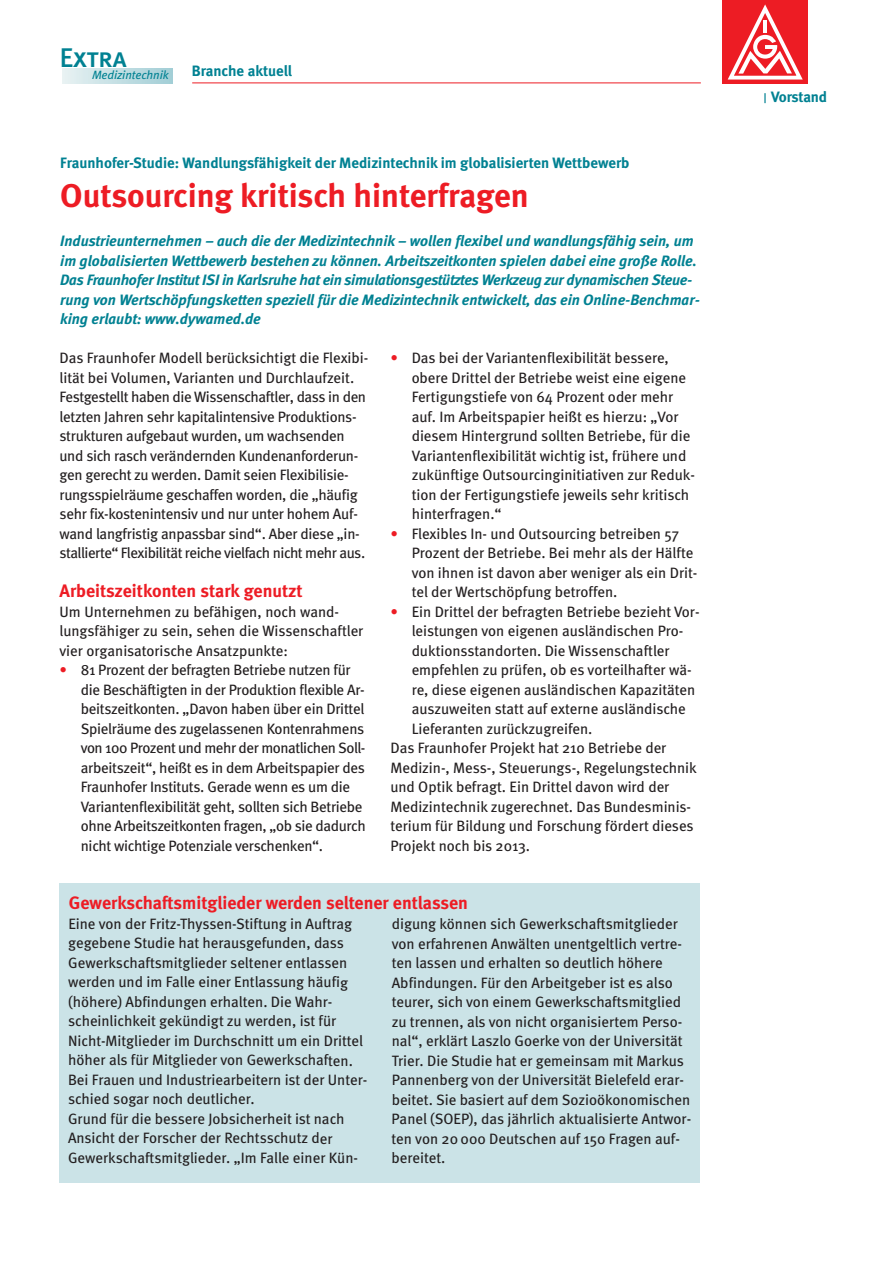
<style>
.page{position:relative;width:893px;height:1263px;background:#fff}
.page>*{position:absolute;margin:0;border:0;box-sizing:border-box;transform-origin:0 0}
.t1{font:700 33px "Meta";color:#ed1c24}
.t2{font:27px "Meta Medium Caps";color:#008192}
.t3{font:700 18px "Meta";color:#ed1c24}
.t4{font:15px/19.5px "Meta";letter-spacing:-.005em;color:#231f20}
.t5{font:italic 700 15px/19.5px "Meta";letter-spacing:-.005em;color:#008192}
.t6{font:700 15px "Meta";color:#008192}
.t7{font:italic 12px "Meta";color:#008192}
.s1{color:#ed1c24}
</style>
<div class="page">
<hr style="left:192px;top:83px;width:509px;height:1px;background:#ed1c24">
<svg style="left:62px;top:68px;width:111px;height:15px;background:#c4dfe4"></svg>
<div style="left:723px;top:0;width:84px;height:83px;background:#ed1c24"></div>
<svg style="left:727px;top:4px;width:76px;height:76px"></svg>
<svg style="left:764px;top:93px;width:2px;height:10px"></svg>
<div style="left:60px;top:883px;width:640px;height:300px;background:#cbe3e7"></div>
<h2 class="t2" style="left:60px;top:42px;width:69px">Extra</h2>
<p class="t7" style="left:92px;top:70px;width:78px">Medizintechnik</p>
<p class="t6" style="left:192px;top:65px;width:102px">Branche aktuell</p>
<p class="t6" style="left:60px;top:157px;width:571px">Fraunhofer-Studie: Wandlungsfähigkeit der Medizintechnik im globalisierten Wettbewerb</p>
<h1 class="t1" style="left:60px;top:183px;width:470px">Outsourcing kritisch hinterfragen</h1>
<p class="t5" style="left:60px;top:233px;width:641px">Industrieunternehmen – auch die der Medizintechnik – wollen flexibel und wandlungsfähig sein, um im globalisierten Wettbewerb bestehen zu können. Arbeitszeitkonten spielen dabei eine große Rolle.<br>Das Fraunhofer Institut ISI in Karlsruhe hat ein simulationsgestütztes Werkzeug zur dynamischen Steue&shy;rung von Wertschöpfungsketten speziell für die Medizintechnik entwickelt, das ein Online-Benchmar&shy;king erlaubt: www.dywamed.de</p>
<p class="t4" style="left:60px;top:349px;width:310px">Das Fraunhofer Modell berücksichtigt die Flexibi&shy;lität bei Volumen, Varianten und Durchlaufzeit.<br>Festgestellt haben die Wissenschaftler, dass in den letzten Jahren sehr kapitalintensive Produktions&shy;strukturen aufgebaut wurden, um wachsenden und sich rasch verändernden Kundenanforderun&shy;gen gerecht zu werden. Damit seien Flexibilisie&shy;rungsspielräume ge schaffen worden, die „häufig sehr fix-kostenintensiv und nur unter hohem Auf&shy;wand langfristig anpassbar sind“. Aber diese „in - stallierte“ Flexibilität reiche vielfach nicht mehr aus.</p>
<p class="t3" style="left:60px;top:584px;width:245px">Arbeitszeitkonten stark genutzt</p>
<p class="t4" style="left:60px;top:603px;width:305px">Um Unternehmen zu befähigen, noch wand&shy;lungsfähiger zu sein, sehen die Wissenschaftler vier organisatorische Ansatzpunkte:</p>
<p class="t4" style="left:81px;top:661px;width:287px;text-indent:-21px"><span class="s1">•</span> 81 Prozent der befragten Betriebe nutzen für die Beschäftigten in der Produktion flexible Ar - beitszeitkonten. „Davon haben über ein Drittel Spielräume des zugelassenen Kontenrahmens von 100 Prozent und mehr der mo natlichen Soll - arbeitszeit“, heißt es in dem Arbeitspapier des Fraunhofer Instituts. Gerade wenn es um die Variantenflexibilität geht, sollten sich Betriebe ohne Arbeitszeitkonten fragen, „ob sie dadurch nicht wichtige Potenziale verschenken“.</p>
<p class="t4" style="left:412px;top:349px;width:285px;text-indent:-21px"><span class="s1">•</span> Das bei der Variantenflexibilität bessere, obere Drittel der Betriebe weist eine eigene Fertigungstiefe von 64 Prozent oder mehr auf. Im Arbeitspapier heißt es hierzu: „Vor diesem Hintergrund sollten Betriebe, für die Variantenflexibilität wichtig ist, frühere und zukünftige Outsourcinginitiativen zur Reduk&shy;tion der Fertigungstiefe jeweils sehr kritisch hinterfragen.“</p>
<p class="t4" style="left:412px;top:525px;width:287px;text-indent:-21px"><span class="s1">•</span> Flexibles In- und Outsourcing betreiben 57<br>Prozent der Betriebe. Bei mehr als der Hälfte von ihnen ist davon aber weniger als ein Drit&shy;tel der Wertschöpfung betroffen.</p>
<p class="t4" style="left:390px;top:603px;width:311px"><span class="s1">•</span> Ein Drittel der befragten Betriebe bezieht Vor-</p>
<p class="t4" style="left:412px;top:622px;width:273px">leistungen von eigenen ausländischen Pro-</p>
<p class="t4" style="left:412px;top:642px;width:259px">duktionsstandorten. Die Wissenschaftler</p>
<p class="t4" style="left:412px;top:661px;width:282px">emp fehlen zu prüfen, ob es vorteilhafter wä -</p>
<p class="t4" style="left:412px;top:681px;width:285px">re, diese eigenen ausländischen Kapazitäten</p>
<p class="t4" style="left:412px;top:700px;width:276px">auszuweiten statt auf externe ausländische</p>
<p class="t4" style="left:412px;top:720px;width:182px">Lieferanten zurückzugreifen.</p>
<p class="t4" style="left:390px;top:739px;width:277px">Das Fraunhofer Projekt hat 210 Betriebe der</p>
<p class="t4" style="left:390px;top:759px;width:308px">Medizin-, Mess-, Steuerungs-, Regelungstechnik</p>
<p class="t4" style="left:390px;top:778px;width:280px">und Optik befragt. Ein Drittel davon wird der</p>
<p class="t4" style="left:390px;top:798px;width:302px">Medizintechnik zugerechnet. Das Bundesminis -</p>
<p class="t4" style="left:390px;top:817px;width:305px">terium für Bildung und Forschung fördert dieses</p>
<p class="t4" style="left:390px;top:837px;width:141px">Projekt noch bis 2013.</p>
<p class="t3" style="left:69px;top:896px;width:401px">Gewerkschaftsmitglieder werden seltener entlassen</p>
<p class="t4" style="left:68px;top:915px;width:301px">Eine von der Fritz-Thyssen-Stiftung in Auftrag gegebene Studie hat herausgefunden, dass<br>Ge werkschaftsmitglieder seltener entlassen werden und im Falle einer Entlassung häufig (hö here) Abfindungen erhalten. Die Wahr&shy;scheinlichkeit gekündigt zu werden, ist für Nicht-Mitglieder im Durchschnitt um ein Drittel höher als für Mitglieder von Gewerkschaften.<br>Bei Frauen und Indus triearbeitern ist der Unter&shy;schied sogar noch deutlicher.<br>Grund für die bessere Jobsicherheit ist nach<br>An sicht der Forscher der Rechtsschutz der Gewerkschaftsmitglieder. „Im Falle einer Kün-</p>
<p class="t4" style="left:392px;top:915px;width:301px">digung können sich Gewerkschaftsmitglieder von erfahrenen Anwälten unentgeltlich vertre&shy;ten lassen und erhalten so deutlich höhere Abfindungen. Für den Arbeitgeber ist es also teurer, sich von einem Gewerkschaftsmitglied zu trennen, als von nicht organisiertem Perso&shy;nal“, erklärt Laszlo Goerke von der Universität Trier. Die Studie hat er gemeinsam mit Markus Pannenberg von der Universität Bielefeld erar&shy;beitet. Sie basiert auf dem Sozioökonomischen Panel (SOEP), das jährlich aktualisierte Antwor&shy;ten von 20 000 Deutschen auf 150 Fragen auf&shy;bereitet.</p>
<p class="t6" style="left:771px;top:91px;width:57px">Vorstand</p>
</div>
